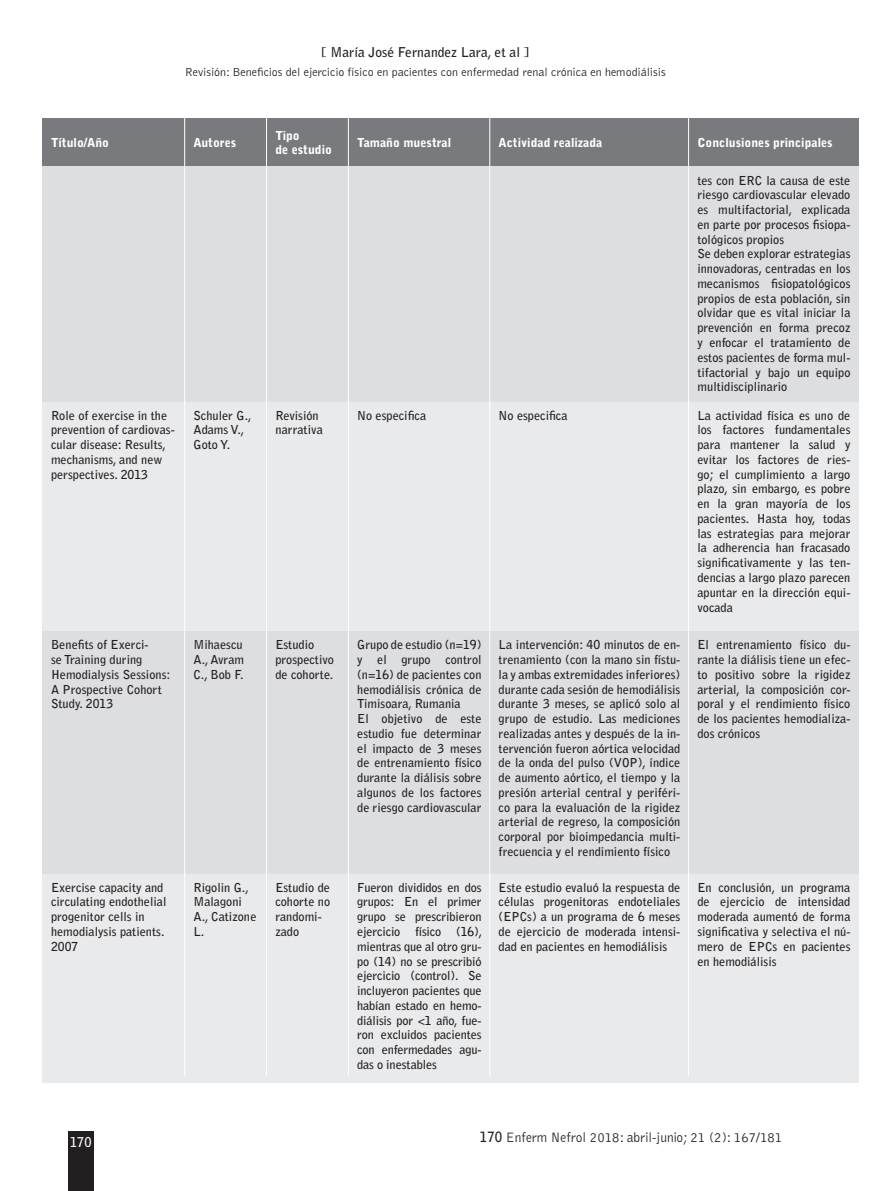
<style>
.page{position:relative;width:893px;height:1191px;background:#fff}
.page>*{position:absolute;margin:0;border:0;box-sizing:border-box;transform-origin:0 0}
.t1{font:300 14.1px "Bell Gothic Std";color:#231f20;scale:.95 1}
.t2{font:700 13.5px "Bell Gothic Std";color:#231f20}
.t3{font:700 13.5px "Bell Gothic Std";color:#fff;scale:.95 1}
.t4{font:700 12.3px/14.7px "Bell Gothic Std";color:#231f20;text-align:justify}
.t5{font:900 12.3px "Bell Gothic Std";color:#fff}
._00titularprincipal{font:300 12px "Bell Gothic Std";color:#231f20}
.s1{font-weight:700}
</style>
<div class="page">
<div style="left:68px;top:1131px;width:26px;height:60px;background:#231f20"></div>
<div style="left:43px;top:118px;width:142px;height:49px;background:#787a7d"></div>
<div style="left:185px;top:118px;width:82px;height:49px;background:#787a7d"></div>
<div style="left:267px;top:118px;width:82px;height:49px;background:#787a7d"></div>
<div style="left:349px;top:118px;width:141px;height:49px;background:#787a7d"></div>
<div style="left:490px;top:118px;width:199px;height:49px;background:#787a7d"></div>
<div style="left:689px;top:118px;width:170px;height:49px;background:#787a7d"></div>
<div style="left:43px;top:167px;width:142px;height:235px;background:#dddee0"></div>
<div style="left:43px;top:402px;width:142px;height:229px;background:#e9eaeb"></div>
<div style="left:43px;top:631px;width:142px;height:243px;background:#dddee0"></div>
<div style="left:43px;top:874px;width:142px;height:208px;background:#e9eaeb"></div>
<div style="left:185px;top:167px;width:82px;height:235px;background:#dddee0"></div>
<div style="left:185px;top:402px;width:82px;height:229px;background:#e9eaeb"></div>
<div style="left:185px;top:631px;width:82px;height:243px;background:#dddee0"></div>
<div style="left:185px;top:874px;width:82px;height:208px;background:#e9eaeb"></div>
<div style="left:267px;top:167px;width:82px;height:235px;background:#dddee0"></div>
<div style="left:267px;top:402px;width:82px;height:229px;background:#e9eaeb"></div>
<div style="left:267px;top:631px;width:82px;height:243px;background:#dddee0"></div>
<div style="left:267px;top:874px;width:82px;height:208px;background:#e9eaeb"></div>
<div style="left:349px;top:167px;width:141px;height:235px;background:#dddee0"></div>
<div style="left:349px;top:402px;width:141px;height:229px;background:#e9eaeb"></div>
<div style="left:349px;top:631px;width:141px;height:243px;background:#dddee0"></div>
<div style="left:349px;top:874px;width:141px;height:208px;background:#e9eaeb"></div>
<div style="left:490px;top:167px;width:199px;height:235px;background:#dddee0"></div>
<div style="left:490px;top:402px;width:199px;height:229px;background:#e9eaeb"></div>
<div style="left:490px;top:631px;width:199px;height:243px;background:#dddee0"></div>
<div style="left:490px;top:874px;width:199px;height:208px;background:#e9eaeb"></div>
<div style="left:689px;top:167px;width:170px;height:235px;background:#dddee0"></div>
<div style="left:689px;top:402px;width:170px;height:229px;background:#e9eaeb"></div>
<div style="left:689px;top:631px;width:170px;height:243px;background:#dddee0"></div>
<div style="left:689px;top:874px;width:170px;height:208px;background:#e9eaeb"></div>
<hr style="left:184px;top:117px;width:1px;height:959px;background:#fff">
<hr style="left:266px;top:117px;width:1px;height:959px;background:#fff">
<hr style="left:348px;top:117px;width:1px;height:959px;background:#fff">
<hr style="left:489px;top:117px;width:1px;height:959px;background:#fff">
<hr style="left:688px;top:117px;width:1px;height:959px;background:#fff">
<p class="t2" style="left:321px;top:44px;width:209px">[ María José Fernandez Lara, et al ]</p>
<p class="_00titularprincipal" style="left:185px;top:66px;width:482px">Revisión: Beneficios del ejercicio físico en pacientes con enfermedad renal crónica en hemodiálisis</p>
<p class="t5" style="left:51px;top:135px;width:60px">Título/Año</p>
<p class="t5" style="left:193px;top:135px;width:44px">Autores</p>
<p class="t5" style="left:275px;top:128px;width:26px">Tipo</p>
<p class="t5" style="left:275px;top:143px;width:58px">de estudio</p>
<p class="t4" style="left:51px;top:408px;width:125px;text-align:left">Role of exercise in the prevention of cardiovas&shy;cular disease: Results, mechanisms, and new perspectives. 2013</p>
<p class="t4" style="left:193px;top:408px;width:60px">Schuler G.,<br>Adams V.,</p>
<p class="t4" style="left:193px;top:437px;width:38px">Goto Y.</p>
<p class="t4" style="left:275px;top:408px;width:49px">Revisión narrativa</p>
<p class="t4" style="left:51px;top:637px;width:121px;text-align:left">Benefits of Exerci-<br>se Training during<br>Hemodialysis Sessions:<br>A Prospective Cohort<br>Study. 2013</p>
<p class="t4" style="left:193px;top:637px;width:52px">Mihaescu A., Avram C., Bob F.</p>
<p class="t4" style="left:275px;top:637px;width:60px;text-align:left">Estudio prospectivo de cohorte.</p>
<p class="t4" style="left:51px;top:880px;width:117px;text-align:left">Exercise capacity and circulating endothelial progenitor cells in hemodialysis patients.<br>2007</p>
<p class="t4" style="left:193px;top:880px;width:65px;text-align:left">Rigolin G.,<br>Malagoni<br>A., Catizone<br>L.</p>
<p class="t4" style="left:275px;top:880px;width:56px;text-align:left">Estudio de cohorte no randomi&shy;zado</p>
<p class="t5" style="left:357px;top:135px;width:95px">Tamaño muestral</p>
<p class="t5" style="left:499px;top:135px;width:105px">Actividad realizada</p>
<p class="t5" style="left:697px;top:135px;width:137px">Conclusiones principales</p>
<p class="t4" style="left:357px;top:408px;width:70px">No especifica</p>
<p class="t4" style="left:499px;top:408px;width:70px">No especifica</p>
<p class="t4" style="left:357px;top:637px;width:126px">Grupo de estudio (n=19) y el grupo control (n=16) de pacientes con hemodiálisis crónica de Timisoara, Rumania</p>
<p class="t4" style="left:357px;top:711px;width:126px">El objetivo de este estudio fue determinar el impacto de 3 meses de entrenamiento físico durante la diálisis sobre algunos de los factores de riesgo cardiovascular</p>
<p class="t4" style="left:357px;top:880px;width:127px">Fueron divididos en dos grupos: En el primer grupo se prescribieron ejercicio físico (16), mientras que al otro gru&shy;po (14) no se prescribió ejercicio (control). Se incluyeron pacientes que habían estado en hemo&shy;diálisis por &lt;1 año, fue&shy;ron excluidos pacientes con enfermedades agu&shy;das o inestables</p>
<p class="t4" style="left:499px;top:637px;width:183px">La intervención: 40 minutos de en&shy;trenamiento (con la mano sin fístu&shy;la y ambas extremidades inferiores) durante cada sesión de hemodiálisis durante 3 meses, se aplicó solo al grupo de estudio. Las mediciones realizadas antes y después de la in&shy;tervención fueron aórtica velocidad de la onda del pulso (VOP), índice de aumento aórtico, el tiempo y la presión arterial central y periféri&shy;co para la evaluación de la rigidez arterial de regreso, la composición corporal por bioimpedancia multi&shy;frecuencia y el rendimiento físico</p>
<p class="t4" style="left:499px;top:880px;width:183px">Este estudio evaluó la respuesta de células progenitoras endoteliales (EPCs) a un programa de 6 meses de ejercicio de moderada intensi&shy;dad en pacientes en hemodiálisis</p>
<p class="t4" style="left:697px;top:173px;width:155px">tes con ERC la causa de este riesgo cardiovascular elevado es multifactorial, explicada en parte por procesos fisiopa&shy;tológicos propios</p>
<p class="t4" style="left:697px;top:247px;width:155px">Se deben explorar estrategias innovadoras, centradas en los mecanismos fisiopatológicos propios de esta población, sin olvidar que es vital iniciar la prevención en forma precoz y enfocar el tratamiento de estos pacientes de forma mul&shy;tifactorial y bajo un equipo multidisciplinario</p>
<p class="t4" style="left:697px;top:408px;width:155px">La actividad física es uno de los factores fundamentales para mantener la salud y evitar los factores de ries&shy;go; el cumplimiento a largo plazo, sin embargo, es pobre en la gran mayoría de los pacientes. Hasta hoy, todas las estrategias para mejorar la adherencia han fracasado significativamente y las ten&shy;dencias a largo plazo parecen apuntar en la dirección equi&shy;vocada</p>
<p class="t4" style="left:697px;top:637px;width:155px">El entrenamiento físico du&shy;rante la diálisis tiene un efec&shy;to positivo sobre la rigidez arterial, la composición cor&shy;poral y el rendimiento físico de los pacientes hemodializa&shy;dos crónicos</p>
<p class="t4" style="left:697px;top:880px;width:155px">En conclusión, un programa de ejercicio de intensidad moderada aumentó de forma significativa y selectiva el nú&shy;mero de EPCs en pacientes en hemodiálisis</p>
<p class="t3" style="left:70px;top:1134px;width:24px">170</p>
<p class="t1" style="left:480px;top:1129px;width:320px"><span class="s1">170</span> Enferm Nefrol 2018: abril-junio; 21 (2): 167/181</p>
</div>
